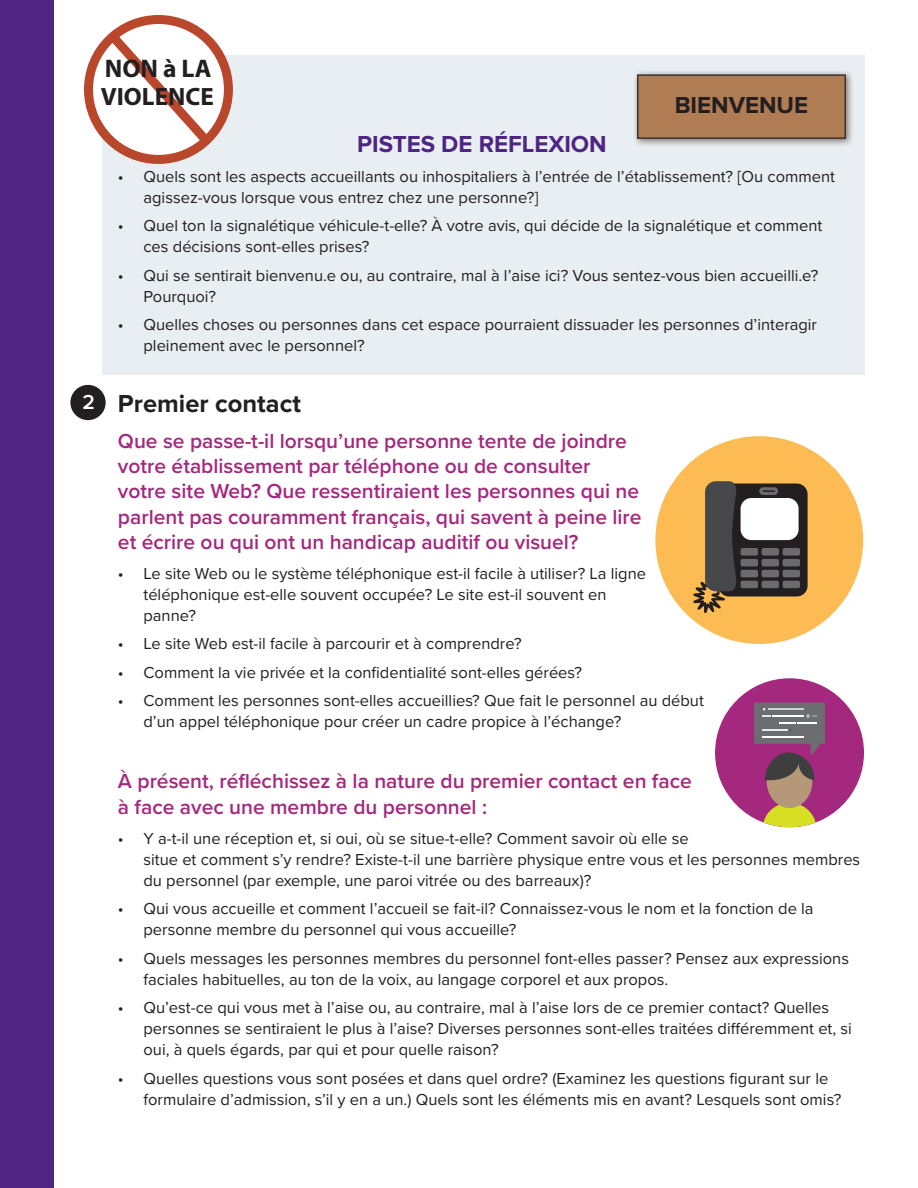
<style>
.page{position:relative;width:918px;height:1188px;background:#fff}
.page>*{position:absolute;margin:0;border:0;box-sizing:border-box;transform-origin:0 0}
.Black_Heading{font:700 25.5px "Proxima Nova";color:#231f20}
.t1{font:700 25.5px "Myriad Pro";color:#231f20}
.t2{font:700 25.05px "Myriad Pro";color:#231f20}
.ThinkAboutIt{font:700 24px "Proxima Nova";color:#4e2582}
.t3{font:700 24px "Proxima Nova";color:#231f20}
.Purple_Sub_1{font:600 21px/25.2px "Proxima Nova";color:#a4287e}
.t4{font:600 21px "Proxima Nova";color:#fff}
.t5{font:16.5px/21px "Proxima Nova";color:#231f20}
</style>
<div class="page">
<div style="left:0;top:0;width:54px;height:1188px;background:#4e2582"></div>
<div style="left:70px;top:385px;width:36px;height:35px;background:#231f20;border-radius:50%"></div>
<div style="left:655px;top:436px;width:208px;height:208px;background:#fcbc53;border-radius:50%"></div>
<div style="left:718px;top:484px;width:90px;height:113px;background:#231f20;border-radius:11px"></div>
<div style="left:741px;top:498px;width:58px;height:42px;background:#fff;border-radius:11px"></div>
<div style="left:759px;top:487px;width:19px;height:8px;background:#6b6b6e;border-radius:4px"></div>
<div style="left:741px;top:548px;width:17px;height:8px;background:#6b6b6e;border-radius:2px"></div>
<div style="left:762px;top:548px;width:17px;height:8px;background:#6b6b6e;border-radius:2px"></div>
<div style="left:783px;top:548px;width:17px;height:8px;background:#6b6b6e;border-radius:2px"></div>
<div style="left:741px;top:559px;width:17px;height:7px;background:#6b6b6e;border-radius:2px"></div>
<div style="left:762px;top:559px;width:17px;height:7px;background:#6b6b6e;border-radius:2px"></div>
<div style="left:783px;top:559px;width:17px;height:7px;background:#6b6b6e;border-radius:2px"></div>
<div style="left:741px;top:570px;width:17px;height:7px;background:#6b6b6e;border-radius:2px"></div>
<div style="left:762px;top:570px;width:17px;height:7px;background:#6b6b6e;border-radius:2px"></div>
<div style="left:783px;top:570px;width:17px;height:7px;background:#6b6b6e;border-radius:2px"></div>
<div style="left:741px;top:581px;width:17px;height:7px;background:#6b6b6e;border-radius:2px"></div>
<div style="left:762px;top:581px;width:17px;height:7px;background:#6b6b6e;border-radius:2px"></div>
<div style="left:783px;top:581px;width:17px;height:7px;background:#6b6b6e;border-radius:2px"></div>
<svg style="left:763px;top:490px;width:12px;height:2px"></svg>
<svg style="left:682px;top:481px;width:55px;height:144px"></svg>
<div style="left:715px;top:678px;width:149px;height:149px;background:#a4287e;border-radius:50%"></div>
<svg style="left:763px;top:803px;width:53px;height:24px"></svg>
<div style="left:767px;top:755px;width:45px;height:53px;background:#b49878;border-radius:50%"></div>
<svg style="left:754px;top:703px;width:71px;height:81px"></svg>
<div style="left:102px;top:55px;width:762px;height:320px;background:#e8eef2"></div>
<svg style="left:84px;top:15px;width:149px;height:149px"></svg>
<div style="left:633px;top:70px;width:222px;height:77px;background:#594a41;opacity:.75"></div>
<div style="left:638px;top:75px;width:207px;height:63px;background:#b07c54"></div>
<div style="left:637px;top:74px;width:209px;height:65px;border:2px solid #3b342f"></div>
<p class="t1" style="left:105px;top:52px;width:108px">NON à LA</p>
<h2 class="t2" style="left:101px;top:80px;width:115px">VIOLENCE</h2>
<p class="t3" style="left:675px;top:91px;width:135px">BIENVENUE</p>
<p class="t4" style="left:83px;top:386px;width:14px">2</p>
<p class="ThinkAboutIt" style="left:357px;top:130px;width:251px">PISTES DE RÉFLEXION</p>
<p class="t5" style="left:143px;top:165px;width:693px;text-indent:-26px">• Quels sont les aspects accueillants ou inhospitaliers à l’entrée de l’établissement? [Ou comment agissez-vous lorsque vous entrez chez une personne?]</p>
<p class="t5" style="left:143px;top:215px;width:680px;text-indent:-26px">• Quel ton la signalétique véhicule-t-elle? À votre avis, qui décide de la signalétique et comment ces décisions sont-elles prises?</p>
<p class="t5" style="left:143px;top:264px;width:676px;text-indent:-26px">• Qui se sentirait bienvenu.e ou, au contraire, mal à l’aise ici? Vous sentez-vous bien accueilli.e?<br>Pourquoi?</p>
<p class="t5" style="left:143px;top:314px;width:675px;text-indent:-26px">• Quelles choses ou personnes dans cet espace pourraient dissuader les personnes d’interagir pleinement avec le personnel?</p>
<p class="Black_Heading" style="left:118px;top:389px;width:185px">Premier contact</p>
<p class="Purple_Sub_1" style="left:118px;top:428px;width:525px">Que se passe-t-il lorsqu’une personne tente de joindre votre établissement par téléphone ou de consulter votre site Web? Que ressentiraient les personnes qui ne parlent pas couramment français, qui savent à peine lire et écrire ou qui ont un handicap auditif ou visuel?</p>
<p class="t5" style="left:143px;top:562px;width:504px;text-indent:-26px">• Le site Web ou le système téléphonique est-il facile à utiliser? La ligne téléphonique est-elle souvent occupée? Le site est-il souvent en panne?</p>
<p class="t5" style="left:118px;top:633px;width:405px">• Le site Web est-il facile à parcourir et à comprendre?</p>
<p class="t5" style="left:118px;top:661px;width:466px">• Comment la vie privée et la confidentialité sont-elles gérées?</p>
<p class="t5" style="left:143px;top:690px;width:562px;text-indent:-26px">• Comment les personnes sont-elles accueillies? Que fait le personnel au début d’un appel téléphonique pour créer un cadre propice à l’échange?</p>
<p class="Purple_Sub_1" style="left:118px;top:768px;width:575px">À présent, réfléchissez à la nature du premier contact en face à face avec une membre du personnel :</p>
<p class="t5" style="left:143px;top:827px;width:718px;text-indent:-26px">• Y a-t-il une réception et, si oui, où se situe-t-elle? Comment savoir où elle se<br>situe et comment s’y rendre? Existe-t-il une barrière physique entre vous et les personnes membres du personnel (par exemple, une paroi vitrée ou des barreaux)?</p>
<p class="t5" style="left:143px;top:897px;width:672px;text-indent:-26px">• Qui vous accueille et comment l’accueil se fait-il? Connaissez-vous le nom et la fonction de la personne membre du personnel qui vous accueille?</p>
<p class="t5" style="left:143px;top:947px;width:707px;text-indent:-26px">• Quels messages les personnes membres du personnel font-elles passer? Pensez aux expressions faciales habituelles, au ton de la voix, au langage corporel et aux propos.</p>
<p class="t5" style="left:143px;top:996px;width:710px;text-indent:-26px">• Qu’est-ce qui vous met à l’aise ou, au contraire, mal à l’aise lors de ce premier contact? Quelles personnes se sentiraient le plus à l’aise? Diverses personnes sont-elles traitées différemment et, si oui, à quels égards, par qui et pour quelle raison?</p>
<p class="t5" style="left:143px;top:1067px;width:699px;text-indent:-26px">• Quelles questions vous sont posées et dans quel ordre? (Examinez les questions figurant sur le formulaire d’admission, s’il y en a un.) Quels sont les éléments mis en avant? Lesquels sont omis?</p>
</div>
